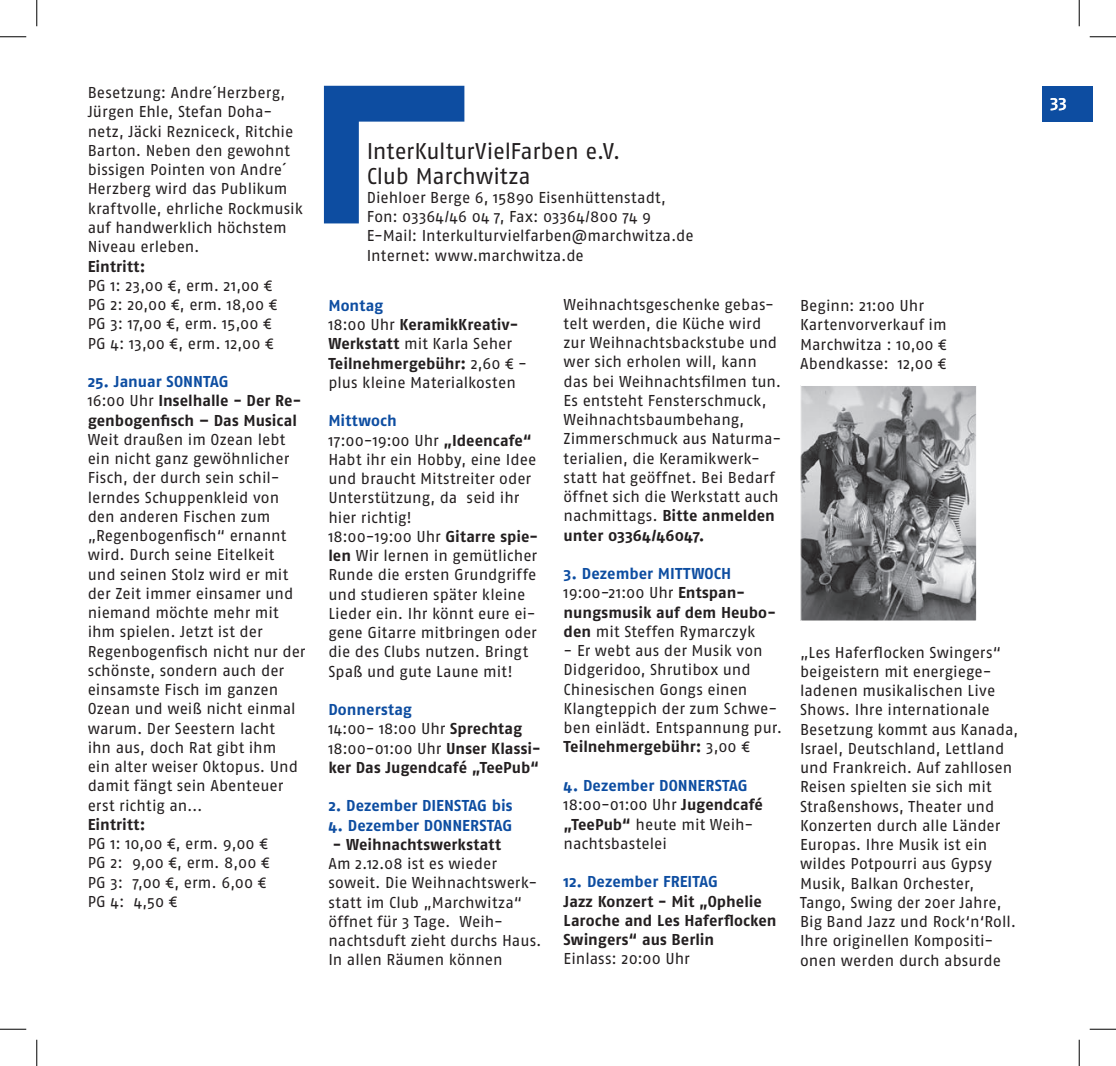
<style>
.page{position:relative;width:1116px;height:1066px;background:#fff}
.page>*{position:absolute;margin:0;border:0;box-sizing:border-box;transform-origin:0 0}
.t1{font:22.75px/24.5px "Fago No";letter-spacing:-.015em;color:#231f20}
.t2{font:17.5px "Fago No Med";color:#fff}
.t3{font:15.75px/19.2px "Fago No";color:#231f20}
.t4{font:700 15.75px/19.2px "Fago No";color:#231f20}
.t5{font:700 15.75px "Fago No";color:#0d4da1}
.s1{color:#0d4da1}
.s2{font-weight:400}
.s3{font-weight:700;color:#0d4da1}
.s4{font-weight:700}
</style>
<div class="page">
<div style="left:1041px;top:86px;width:51px;height:36px;background:#0d4da1"></div>
<svg style="left:324px;top:86px;width:140px;height:137px"></svg>
<img style="left:802px;top:387px;width:172px;height:232px">
<div style="left:800px;top:385px;width:176px;height:236px;border:1px solid #fff"></div>
<svg style="left:0;top:36px;width:26px;height:1px"></svg>
<svg style="left:1089px;top:36px;width:26px;height:1px"></svg>
<svg style="left:0;top:1029px;width:26px;height:1px"></svg>
<svg style="left:1089px;top:1029px;width:26px;height:1px"></svg>
<svg style="left:36px;top:0;width:1px;height:26px"></svg>
<svg style="left:36px;top:1039px;width:1px;height:27px"></svg>
<svg style="left:1078px;top:0;width:1px;height:26px"></svg>
<svg style="left:1078px;top:1039px;width:1px;height:27px"></svg>
<p class="t3" style="left:88px;top:83px;width:217px">Besetzung: Andre´Herzberg,<br>Jürgen Ehle, Stefan Doha&shy;netz, Jäcki Rezniceck, Ritchie<br>Barton. Neben den gewohnt bissigen Pointen von Andre´<br>Herzberg wird das Publikum kraftvolle, ehrliche Rockmusik auf handwerklich höchstem<br>Niveau erleben.</p>
<p class="t4" style="left:88px;top:256px;width:59px">Eintritt:</p>
<p class="t3" style="left:88px;top:275px;width:191px">PG 1: 23,00 ¤, erm. 21,00 ¤<br>PG 2: 20,00 ¤, erm. 18,00 ¤<br>PG 3: 17,00 ¤, erm. 15,00 ¤<br>PG 4: 13,00 ¤, erm. 12,00 ¤</p>
<p class="t4" style="left:88px;top:372px;width:215px"><span class="s1">25. Januar SONNTAG<br></span><span class="s2">16:00 Uhr</span> Inselhalle - Der Re&shy;genbogenfisch – Das Musical</p>
<p class="t3" style="left:88px;top:429px;width:219px">Weit draußen im Ozean lebt ein nicht ganz gewöhnlicher<br>Fisch, der durch sein schil&shy;lerndes Schuppenkleid von den anderen Fischen zum „Regenbogenfisch“ ernannt wird. Durch seine Eitelkeit und seinen Stolz wird er mit der Zeit immer einsamer und niemand möchte mehr mit ihm spielen. Jetzt ist der<br>Regenbogenfisch nicht nur der schönste, sondern auch der einsamste Fisch im ganzen<br>Ozean und weiß nicht einmal warum. Der Seestern lacht<br>ihn aus, doch Rat gibt ihm<br>ein alter weiser Oktopus. Und damit fängt sein Abenteuer erst richtig an...</p>
<p class="t4" style="left:88px;top:814px;width:59px">Eintritt:</p>
<p class="t3" style="left:88px;top:834px;width:183px">PG 1: 10,00 ¤, erm. 9,00 ¤<br>PG 2: 9,00 ¤, erm. 8,00 ¤<br>PG 3: 7,00 ¤, erm. 6,00 ¤<br>PG 4: 4,50 ¤</p>
<h1 class="t1" style="left:366px;top:139px;width:255px">InterKulturVielFarben e.V.<br>Club Marchwitza</h1>
<p class="t3" style="left:366px;top:188px;width:328px">Diehloer Berge 6, 15890 Eisenhüttenstadt, Fon: 03364/46 04 7, Fax: 03364/800 74 9<br>E-Mail: Interkulturvielfarben@marchwitza.de Internet: www.marchwitza.de</p>
<p class="t3" style="left:328px;top:295px;width:200px"><span class="s3">Montag<br></span>18:00 Uhr <span class="s4">KeramikKreativ-<br>Werkstatt</span> mit Karla Seher<br><span class="s4">Teilnehmergebühr:</span> 2,60 ¤ - plus kleine Materialkosten</p>
<p class="t3" style="left:328px;top:411px;width:211px"><span class="s3">Mittwoch<br></span>17:00-19:00 Uhr <span class="s4">„Ideencafe“<br></span>Habt ihr ein Hobby, eine Idee und braucht Mitstreiter oder<br>Unterstützung, da seid ihr hier richtig!<br>18:00-19:00 Uhr <span class="s4">Gitarre spie&shy;len</span> Wir lernen in gemütlicher<br>Runde die ersten Grundgriffe und studieren später kleine<br>Lieder ein. Ihr könnt eure ei&shy;gene Gitarre mitbringen oder die des Clubs nutzen. Bringt<br>Spaß und gute Laune mit!</p>
<p class="t4" style="left:328px;top:700px;width:214px"><span class="s1">Donnerstag<br></span><span class="s2">14:00- 18:00 Uhr</span> Sprechtag<br><span class="s2">18:00-01:00 Uhr</span> Unser Klassi&shy;ker Das Jugendcafé „TeePub“</p>
<p class="t5" style="left:328px;top:796px;width:186px">2. Dezember DIENSTAG bis</p>
<p class="t5" style="left:328px;top:816px;width:185px">4. Dezember DONNERSTAG</p>
<p class="t4" style="left:333px;top:834px;width:170px">- Weihnachtswerkstatt</p>
<p class="t3" style="left:328px;top:854px;width:215px">Am 2.12.08 ist es wieder soweit. Die Weihnachtswerk&shy;statt im Club „Marchwitza“ öffnet für 3 Tage. Weih&shy;nachtsduft zieht durchs Haus.<br>In allen Räumen können</p>
<p class="t3" style="left:563px;top:294px;width:219px">Weihnachtsgeschenke gebas&shy;telt werden, die Küche wird zur Weihnachtsbackstube und wer sich erholen will, kann das bei Weihnachtsfilmen tun.<br>Es entsteht Fensterschmuck,<br>Weihnachtsbaumbehang,<br>Zimmerschmuck aus Naturma&shy;terialien, die Keramikwerk&shy;statt hat geöffnet. Bei Bedarf öffnet sich die Werkstatt auch nachmittags. <span class="s4">Bitte anmelden unter 03364/46047.</span></p>
<p class="t3" style="left:563px;top:564px;width:214px"><span class="s3">3. Dezember MITTWOCH<br></span>19:00-21:00 Uhr <span class="s4">Entspan&shy;nungsmusik auf dem Heubo&shy;den</span> mit Steffen Rymarczyk</p>
<p class="t3" style="left:563px;top:641px;width:220px">- Er webt aus der Musik von<br>Didgeridoo, Shrutibox und<br>Chinesischen Gongs einen<br>Klangteppich der zum Schwe&shy;ben einlädt. Entspannung pur.<br><span class="s4">Teilnehmergebühr:</span> 3,00 ¤</p>
<p class="t3" style="left:563px;top:775px;width:201px"><span class="s3">4. Dezember DONNERSTAG<br></span>18:00-01:00 Uhr <span class="s4">Jugendcafé „TeePub“</span> heute mit Weih&shy;nachtsbastelei</p>
<p class="t5" style="left:563px;top:872px;width:156px">12. Dezember FREITAG</p>
<p class="t4" style="left:563px;top:891px;width:214px">Jazz Konzert - Mit „Ophelie<br>Laroche and Les Haferflocken<br>Swingers“ aus Berlin</p>
<p class="t3" style="left:563px;top:949px;width:128px">Einlass: 20:00 Uhr</p>
<p class="t3" style="left:800px;top:296px;width:148px">Beginn: 21:00 Uhr<br>Kartenvorverkauf im<br>Marchwitza : 10,00 ¤<br>Abendkasse: 12,00 ¤</p>
<p class="t3" style="left:800px;top:642px;width:220px">„Les Haferflocken Swingers“ beigeistern mit energiege&shy;ladenen musikalischen Live<br>Shows. Ihre internationale<br>Besetzung kommt aus Kanada,<br>Israel, Deutschland, Lettland und Frankreich. Auf zahllosen<br>Reisen spielten sie sich mit<br>Straßenshows, Theater und<br>Konzerten durch alle Länder<br>Europas. Ihre Musik ist ein wildes Potpourri aus Gypsy<br>Musik, Balkan Orchester,<br>Tango, Swing der 20er Jahre,<br>Big Band Jazz und Rock‘n‘Roll.<br>Ihre originellen Kompositi&shy;onen werden durch absurde</p>
<p class="t2" style="left:1049px;top:92px;width:18px">33</p>
</div>
